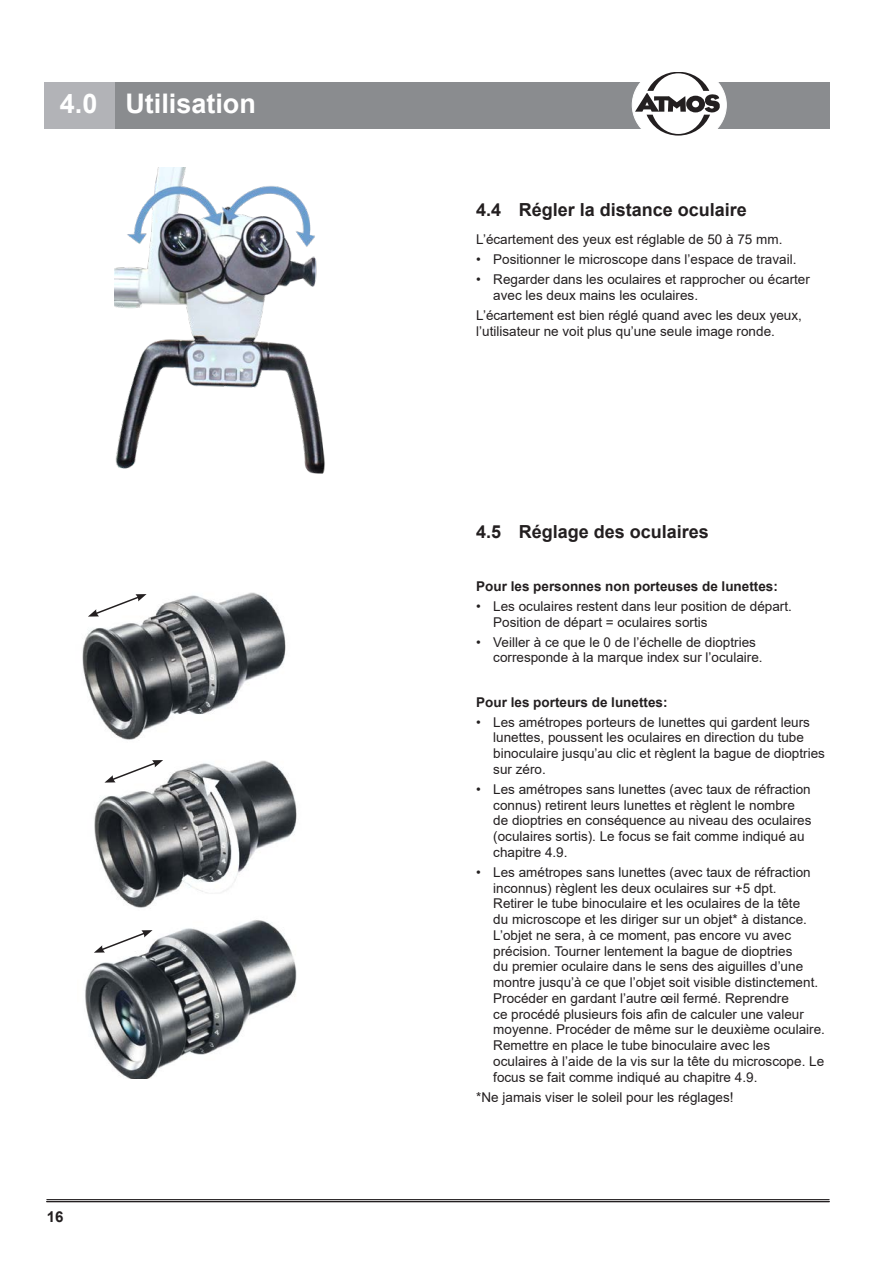
<style>
.page{position:relative;width:893px;height:1263px;background:#fff}
.page>*{position:absolute;margin:0;border:0;box-sizing:border-box;transform-origin:0 0}
.t1{font:700 27px "Arial";color:#fff}
.t2{font:700 18px "Arial";color:#231f20}
.t3{font:700 15px "Arial";color:#231f20}
.t4{font:13.5px/15.8px "Arial";color:#231f20}
.t5{font:700 13.5px "Arial";color:#231f20}
</style>
<div class="page">
<hr style="left:47px;top:1199px;width:782px;height:1px;background:#231f20">
<hr style="left:47px;top:1201px;width:782px;height:1px;background:#231f20">
<div style="left:115px;top:82px;width:714px;height:47px;background:#8a8c8f"></div>
<div style="left:45px;top:82px;width:70px;height:47px;background:#b2b3b7"></div>
<div style="left:632px;top:65px;width:94px;height:80px;background:#fff;border-radius:50%"></div>
<svg style="left:635px;top:72px;width:85px;height:64px"></svg>
<img style="left:82px;top:592px;width:204px;height:148px">
<img style="left:85px;top:760px;width:212px;height:319px">
<svg style="left:88px;top:594px;width:59px;height:23px"></svg>
<svg style="left:104px;top:760px;width:59px;height:22px"></svg>
<svg style="left:94px;top:930px;width:59px;height:23px"></svg>
<img style="left:115px;top:167px;width:210px;height:307px">
<h1 class="t1" style="left:60px;top:85px;width:198px">4.0 Utilisation</h1>
<p class="t3" style="left:47px;top:1206px;width:18px">16</p>
<h2 class="t2" style="left:476px;top:197px;width:272px">4.4 Régler la distance oculaire</h2>
<p class="t4" style="left:476px;top:231px;width:308px">L’écartement des yeux est réglable de 50 à 75 mm.</p>
<p class="t4" style="left:476px;top:251px;width:322px">• Positionner le microscope dans l’espace de travail.</p>
<p class="t4" style="left:493px;top:271px;width:318px;text-indent:-17px">• Regarder dans les oculaires et rapprocher ou écarter avec les deux mains les oculaires.</p>
<p class="t4" style="left:476px;top:307px;width:327px">L’écartement est bien réglé quand avec les deux yeux, l’utilisateur ne voit plus qu’une seule image ronde.</p>
<h2 class="t2" style="left:476px;top:519px;width:234px">4.5 Réglage des oculaires</h2>
<p class="t5" style="left:476px;top:576px;width:303px">Pour les personnes non porteuses de lunettes:</p>
<p class="t4" style="left:493px;top:598px;width:300px;text-indent:-17px">• Les oculaires restent dans leur position de départ.<br>Position de départ = oculaires sortis</p>
<p class="t4" style="left:493px;top:634px;width:271px;text-indent:-17px">• Veiller à ce que le 0 de l’échelle de dioptries corresponde à la marque index sur l’oculaire.</p>
<p class="t5" style="left:476px;top:692px;width:193px">Pour les porteurs de lunettes:</p>
<p class="t4" style="left:493px;top:714px;width:333px;text-indent:-17px">• Les amétropes porteurs de lunettes qui gardent leurs lunettes, poussent les oculaires en direction du tube binoculaire jusqu’au clic et règlent la bague de dioptries sur zéro.</p>
<p class="t4" style="left:493px;top:781px;width:320px;text-indent:-17px">• Les amétropes sans lunettes (avec taux de réfraction connus) retirent leurs lunettes et règlent le nombre de dioptries en conséquence au niveau des oculaires (oculaires sortis). Le focus se fait comme indiqué au chapitre 4.9.</p>
<p class="t4" style="left:493px;top:864px;width:333px;text-indent:-17px">• Les amétropes sans lunettes (avec taux de réfraction inconnus) règlent les deux oculaires sur +5 dpt.<br>Retirer le tube binoculaire et les oculaires de la tête<br>du microscope et les diriger sur un objet* à distance.<br>L’objet ne sera, à ce moment, pas encore vu avec précision. Tourner lentement la bague de dioptries<br>du premier oculaire dans le sens des aiguilles d’une montre jusqu’à ce que l’objet soit visible distinctement.<br>Procéder en gardant l’autre œil fermé. Reprendre<br>ce procédé plusieurs fois afin de calculer une valeur moyenne. Procéder de même sur le deuxième oculaire.<br>Remettre en place le tube binoculaire avec les oculaires à l’aide de la vis sur la tête du microscope. Le focus se fait comme indiqué au chapitre 4.9.</p>
<p class="t4" style="left:476px;top:1089px;width:259px">*Ne jamais viser le soleil pour les réglages!</p>
</div>
